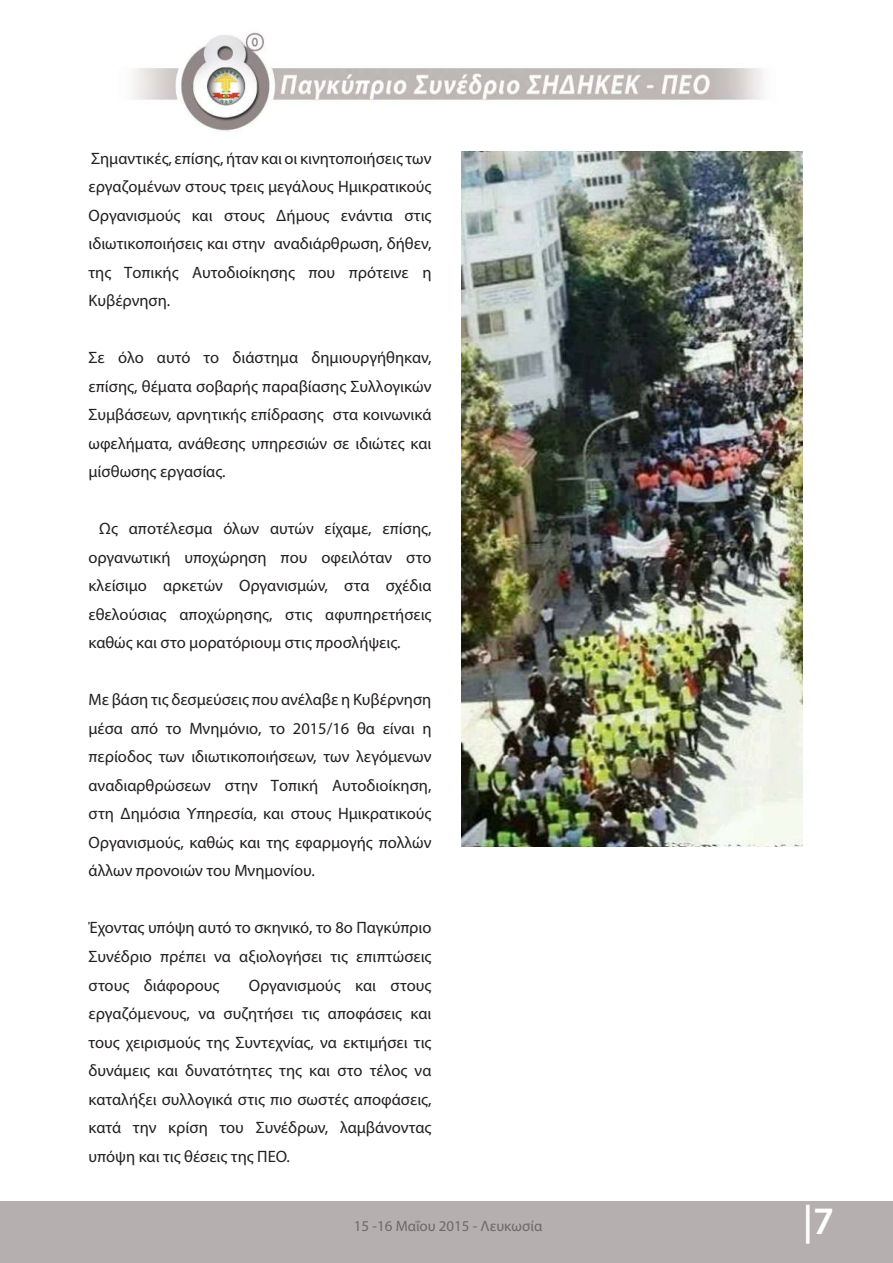
<style>
.page{position:relative;width:893px;height:1263px;background:#fff}
.page>*{position:absolute;margin:0;border:0;box-sizing:border-box;transform-origin:0 0}
.t1{font:600 39px "Myriad Pro";color:#fff}
.t2{font:16.5px/28.5px "Myriad Pro";color:#221f1f;text-align:justify}
.t3{font:15px "Myriad Pro";color:#6b696a}
</style>
<div class="page">
<img style="left:133px;top:32px;width:631px;height:100px">
<div style="left:0;top:1202px;width:893px;height:61px;background:#b5afaf"></div>
<img style="left:461px;top:151px;width:342px;height:695px">
<p class="t2" style="left:88px;top:145px;width:344px">Σημαντικές, επίσης, ήταν και οι κινητοποιήσεις των εργαζομένων στους τρεις μεγάλους Ημικρατικούς Οργανισμούς και στους Δήμους ενάντια στις ιδιωτικοποιήσεις και στην αναδιάρθρωση, δήθεν, της Τοπικής Αυτοδιοίκησης που πρότεινε η Κυβέρνηση.</p>
<p class="t2" style="left:88px;top:345px;width:344px">Σε όλο αυτό το διάστημα δημιουργήθηκαν, επίσης, θέματα σοβαρής παραβίασης Συλλογικών Συμβάσεων, αρνητικής επίδρασης στα κοινωνικά ωφελήματα, ανάθεσης υπηρεσιών σε ιδιώτες και μίσθωσης εργασίας.</p>
<p class="t2" style="left:88px;top:516px;width:344px;text-indent:11px">Ως αποτέλεσμα όλων αυτών είχαμε, επίσης, οργανωτική υποχώρηση που οφειλόταν στο κλείσιμο αρκετών Οργανισμών, στα σχέδια εθελούσιας αποχώρησης, στις αφυπηρετήσεις καθώς και στο μορατόριουμ στις προσλήψεις.</p>
<p class="t2" style="left:88px;top:687px;width:344px">Με βάση τις δεσμεύσεις που ανέλαβε η Κυβέρνηση μέσα από το Μνημόνιο, το 2015/16 θα είναι η περίοδος των ιδιωτικοποιήσεων, των λεγόμενων αναδιαρθρώσεων στην Τοπική Αυτοδιοίκηση, στη Δημόσια Υπηρεσία, και στους Ημικρατικούς Οργανισμούς, καθώς και της εφαρμογής πολλών άλλων προνοιών του Μνημονίου.</p>
<p class="t2" style="left:88px;top:915px;width:344px">Έχοντας υπόψη αυτό το σκηνικό, το 8ο Παγκύπριο Συνέδριο πρέπει να αξιολογήσει τις επιπτώσεις στους διάφορους</p>
<p class="t2" style="left:88px;top:972px;width:344px;text-indent:160px">Οργανισμούς και στους εργαζόμενους, να συζητήσει τις αποφάσεις και τους χειρισμούς της Συντεχνίας, να εκτιμήσει τις δυνάμεις και δυνατότητες της και στο τέλος να καταλήξει συλλογικά στις πιο σωστές αποφάσεις, κατά την κρίση του Συνέδρων, λαμβάνοντας υπόψη και τις θέσεις της ΠΕΟ.</p>
<p class="t3" style="left:354px;top:1217px;width:190px">15 -16 Μαΐου 2015 - Λευκωσία</p>
<h1 class="t1" style="left:803px;top:1205px;width:33px">|7</h1>
</div>
